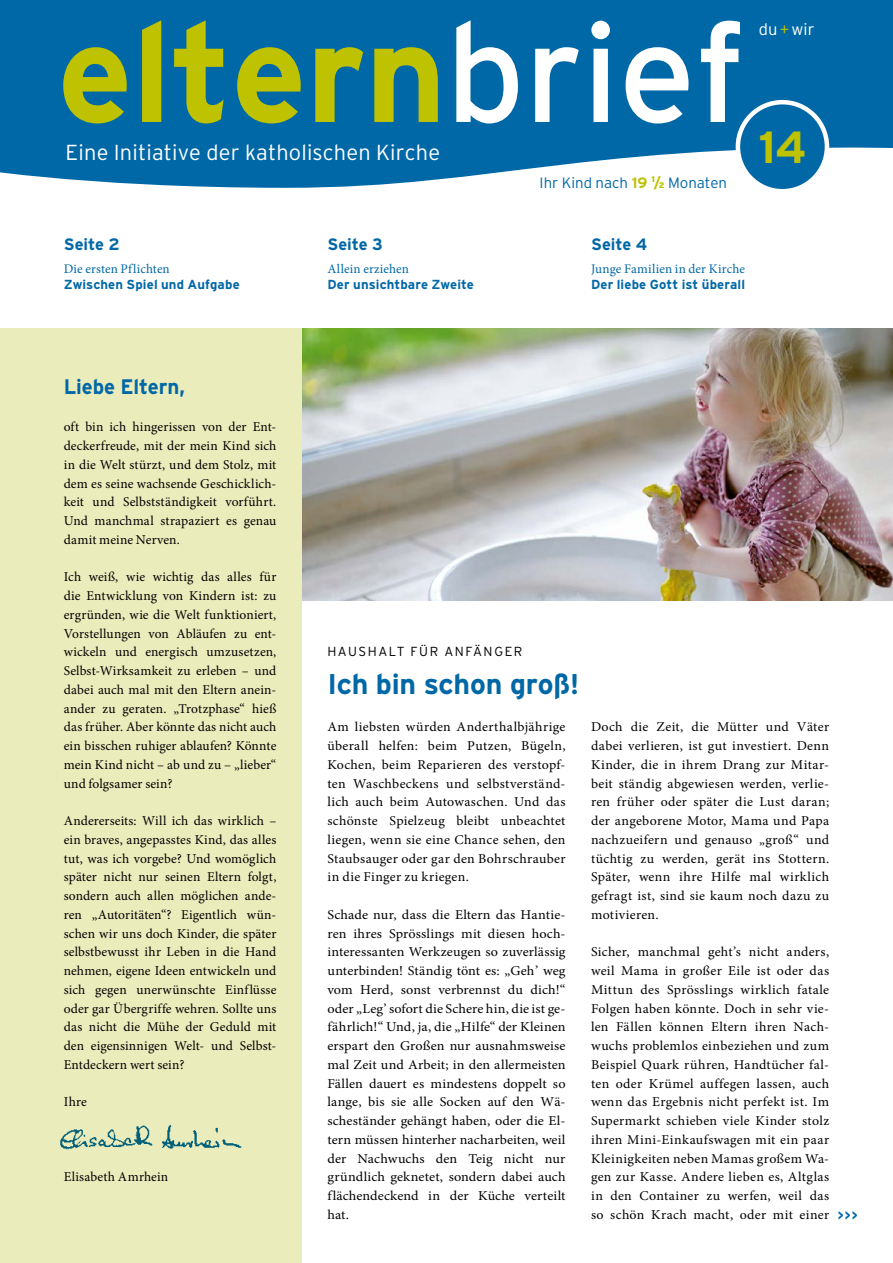
<style>
.page{position:relative;width:893px;height:1263px;background:#fff}
.page>*{position:absolute;margin:0;border:0;box-sizing:border-box;transform-origin:0 0}
.t1{font:700 139.5px "Interstate";letter-spacing:-.005em;color:#bec200}
.t2{font:700 45px "Interstate";color:#bec200}
.t3{font:700 28.5px "Interstate";letter-spacing:-.005em;color:#0068a6}
.t4{font:300 21.75px "Interstate";letter-spacing:.01em;color:#fff}
.t5{font:700 21px "Interstate";letter-spacing:-.005em;color:#0068a6}
.t6{font:700 16.5px "Interstate";letter-spacing:-.005em;color:#0068a6}
.t7{font:300 16.5px "Interstate";color:#fff}
.t8{font:300 15px "Interstate";color:#0068a6}
.t9{font:13.5px/18.8px "Minion Pro";letter-spacing:.02em;color:#000;text-align:justify}
.t10{font:13.5px/18.8px "Minion Pro";letter-spacing:.02em;color:#000;text-align:justify;scale:1.05 1}
.t11{font:700 13.2px "Interstate";letter-spacing:.01em;color:#0068a6}
.t12{font:13.2px "Minion Pro";letter-spacing:.005em;color:#0068a6}
.t13{font:300 13.2px "Interstate";letter-spacing:.115em;color:#000}
.s1{font-weight:400;color:#fff}
.s2{color:#bec200}
.s3{font-weight:700;color:#bec200}
.s4{font-weight:900;font-size:8.25px;color:#bec200}
.s5{font-family:"Interstate";font-weight:700;color:#0068a6}
</style>
<div class="page">
<img style="left:302px;top:328px;width:589px;height:272px">
<div style="left:0;top:328px;width:302px;height:935px;background:#ebecbb"></div>
<img style="left:60px;top:1124px;width:182px;height:26px">
<svg style="left:2px;top:2px;width:889px;height:186px;background:#1474ad"></svg>
<div style="left:738px;top:102px;width:89px;height:89px;background:#0068a6;border-radius:50%"></div>
<div style="left:736px;top:100px;width:93px;height:93px;border:4px solid #fff;border-radius:50%"></div>
<h1 class="t1" style="left:58px;top:-5px;width:689px">eltern<span class="s1">brief</span></h1>
<p class="t7" style="left:759px;top:19px;width:57px">du <span class="s2">+</span> wir</p>
<h3 class="t4" style="left:66px;top:140px;width:376px">Eine Initiative der katholischen Kirche</h3>
<h2 class="t2" style="left:759px;top:122px;width:49px">14</h2>
<p class="t6" style="left:64px;top:235px;width:57px">Seite 2</p>
<p class="t12" style="left:64px;top:260px;width:108px">Die ersten Pflichten</p>
<p class="t11" style="left:64px;top:277px;width:177px">Zwischen Spiel und Aufgabe</p>
<h3 class="t5" style="left:64px;top:375px;width:123px">Liebe Eltern,</h3>
<p class="t9" style="left:64px;top:418px;width:214px">oft bin ich hingerissen von der Ent&shy;deckerfreude, mit der mein Kind sich in die Welt stürzt, und dem Stolz, mit dem es seine wachsende Geschicklich&shy;keit und Selbstständigkeit vorführt.<br>Und manchmal strapaziert es genau damit meine Nerven.</p>
<p class="t9" style="left:64px;top:568px;width:214px">Ich weiß, wie wichtig das alles für die Entwicklung von Kindern ist: zu ergründen, wie die Welt funktioniert, Vorstellungen von Abläufen zu ent&shy;wickeln und energisch umzusetzen, Selbst-Wirksamkeit zu erleben – und dabei auch mal mit den Eltern anein&shy;ander zu geraten. „Trotzphase“ hieß das früher. Aber könnte das nicht auch ein bisschen ruhiger ablaufen? Könnte mein Kind nicht – ab und zu – „lieber“ und folgsamer sein?</p>
<p class="t9" style="left:64px;top:811px;width:214px">Andererseits: Will ich das wirklich – ein braves, angepasstes Kind, das alles tut, was ich vorgebe? Und womöglich später nicht nur seinen Eltern folgt, sondern auch allen möglichen ande&shy;ren „Autoritäten“? Eigentlich wün&shy;schen wir uns doch Kinder, die später selbstbewusst ihr Leben in die Hand nehmen, eigene Ideen entwickeln und sich gegen unerwünschte Einflüsse oder gar Übergriffe wehren. Sollte uns das nicht die Mühe der Geduld mit den eigensinnigen Welt- und Selbst-Entdeckern wert sein?</p>
<p class="t9" style="left:64px;top:1093px;width:25px">Ihre</p>
<p class="t9" style="left:64px;top:1168px;width:106px">Elisabeth Amrhein</p>
<p class="t6" style="left:327px;top:235px;width:57px">Seite 3</p>
<p class="t12" style="left:327px;top:260px;width:83px">Allein erziehen</p>
<p class="t11" style="left:327px;top:277px;width:148px">Der unsichtbare Zweite</p>
<p class="t8" style="left:540px;top:174px;width:189px">Ihr Kind nach <span class="s3">19</span> <sup>1</sup><span class="s3">/</span><span class="s4">2</span> Monaten</p>
<p class="t6" style="left:591px;top:235px;width:58px">Seite 4</p>
<p class="t12" style="left:591px;top:260px;width:155px">Junge Familien in der Kirche</p>
<p class="t11" style="left:591px;top:277px;width:156px">Der liebe Gott ist überall</p>
<p class="t13" style="left:327px;top:644px;width:196px">HAUSHALT FÜR ANFÄNGER</p>
<h3 class="t3" style="left:327px;top:668px;width:253px">Ich bin schon groß!</h3>
<p class="t9" style="left:327px;top:718px;width:240px">Am liebsten würden Anderthalbjährige überall helfen: beim Putzen, Bügeln, Kochen, beim Reparieren des verstopf&shy;ten Waschbeckens und selbstverständ&shy;lich auch beim Autowaschen. Und das schönste Spielzeug bleibt unbeachtet liegen, wenn sie eine Chance sehen, den Staubsauger oder gar den Bohrschrauber in die Finger zu kriegen.</p>
<p class="t10" style="left:327px;top:905px;width:228px">Schade nur, dass die Eltern das Hantie&shy;ren ihres Sprösslings mit diesen hoch&shy;interessanten Werkzeugen so zuverlässig unterbinden! Ständig tönt es: „Geh’ weg vom Herd, sonst verbrennst du dich!“ oder „Leg’ sofort die Schere hin, die ist ge&shy;fährlich!“ Und, ja, die „Hilfe“ der Kleinen erspart den Großen nur ausnahmsweise mal Zeit und Arbeit; in den allermeisten Fällen dauert es mindestens doppelt so lange, bis sie alle Socken auf den Wä&shy;scheständer gehängt haben, oder die El&shy;tern müssen hinterher nacharbeiten, weil der Nachwuchs den Teig nicht nur gründlich geknetet, sondern dabei auch flächendeckend in der Küche verteilt hat.</p>
<p class="t9" style="left:591px;top:718px;width:240px">Doch die Zeit, die Mütter und Väter dabei verlieren, ist gut investiert. Denn Kinder, die in ihrem Drang zur Mitar&shy;beit ständig abgewiesen werden, verlie&shy;ren früher oder später die Lust daran; der angeborene Motor, Mama und Papa nachzueifern und genauso „groß“ und tüchtig zu werden, gerät ins Stottern.<br>Später, wenn ihre Hilfe mal wirklich gefragt ist, sind sie kaum noch dazu zu motivieren.</p>
<p class="t9" style="left:591px;top:943px;width:268px;text-align:left">Sicher, manchmal geht’s nicht anders,<br>weil Mama in großer Eile ist oder das Mittun des Sprösslings wirklich fatale Folgen haben könnte. Doch in sehr vie-<br>len Fällen können Eltern ihren Nach&shy;wuchs problemlos einbeziehen und zum Beispiel Quark rühren, Handtücher fal-<br>ten oder Krümel auffegen lassen, auch wenn das Ergebnis nicht perfekt ist. Im Supermarkt schieben viele Kinder stolz ihren Mini-Einkaufswagen mit ein paar Kleinigkeiten neben Mamas großem Wa-<br>gen zur Kasse. Andere lieben es, Altglas<br>in den Container zu werfen, weil das<br>so schön Krach macht, oder mit einer <span class="s5">&gt;&gt;&gt;</span></p>
</div>
